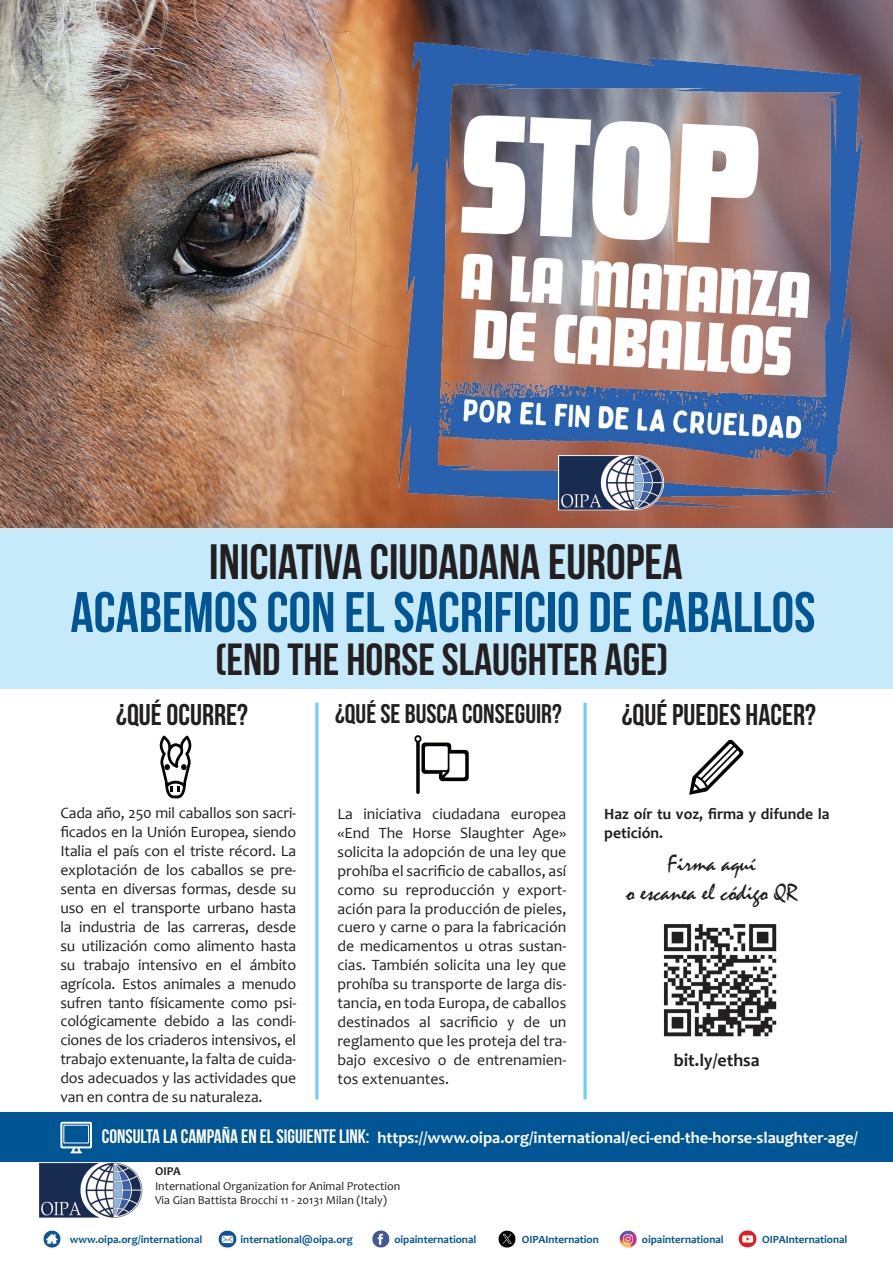
<style>
.page{position:relative;width:893px;height:1263px;background:#fff}
.page>*{position:absolute;margin:0;border:0;box-sizing:border-box;transform-origin:0 0}
.t1{font:57px "Bebas Neue";color:#005595}
.t2{font:49.65px "Bebas Neue";color:#231f20}
.t3{font:45px "Bebas Neue";color:#231f20}
.t4{font:30px "Bebas Neue";color:#231f20}
.t5{font:27px "Bebas Neue";color:#231f20}
.t6{font:24px/28.8px "Mistral";color:#231f20;text-align:center}
.t7{font:700 18px "Candara";color:#231f20}
.t8{font:700 16.5px "Candara";color:#fff}
.t9{font:15.75px/18.9px "Candara";letter-spacing:-.005em;color:#231f20;text-align:justify}
.t10{font:700 15.75px/18.9px "Candara";color:#231f20}
.t11{font:12px/14.4px "Candara";color:#231f20}
.t12{font:700 12px "Candara";color:#231f20}
.t13{font:700 10.95px "Candara";color:#005595}
.s1{font-family:"Bebas Neue";font-weight:400;font-size:19.5px}
</style>
<div class="page">
<div style="left:0;top:1112px;width:893px;height:49px;background:#005595"></div>
<img style="left:0;top:0;width:893px;height:528px">
<div style="left:0;top:528px;width:893px;height:161px;background:#c6eafa"></div>
<svg style="left:315px;top:703px;width:4px;height:396px;background:#8ad9f7"></svg>
<svg style="left:583px;top:703px;width:4px;height:396px;background:#8ad8f7"></svg>
<img style="left:373px;top:5px;width:519px;height:523px">
<img style="left:559px;top:455px;width:104px;height:58px">
<img style="left:663px;top:924px;width:114px;height:113px">
<svg style="left:689px;top:739px;width:55px;height:56px"></svg>
<svg style="left:414px;top:735px;width:55px;height:59px"></svg>
<svg style="left:60px;top:1122px;width:32px;height:31px"></svg>
<img style="left:43px;top:1230px;width:18px;height:18px">
<img style="left:372px;top:1230px;width:18px;height:18px">
<img style="left:218px;top:1230px;width:19px;height:18px">
<img style="left:498px;top:1230px;width:18px;height:18px">
<img style="left:619px;top:1230px;width:18px;height:18px">
<img style="left:738px;top:1230px;width:19px;height:18px">
<img style="left:39px;top:1163px;width:104px;height:55px">
<svg style="left:159px;top:735px;width:33px;height:63px"></svg>
<h2 class="t2" style="left:209px;top:534px;width:475px">INICIATIVA CIUDADANA EUROPEA</h2>
<h1 class="t1" style="left:70px;top:581px;width:746px">ACABEMOS CON EL SACRIFICIO DE CABALLOS</h1>
<h3 class="t3" style="left:215px;top:635px;width:455px">(END THE HORSE SLAUGHTER AGE)</h3>
<h3 class="t4" style="left:116px;top:698px;width:133px">¿QUÉ OCURRE?</h3>
<h3 class="t5" style="left:335px;top:699px;width:228px">¿QUÉ SE BUSCA CONSEGUIR?</h3>
<h3 class="t4" style="left:622px;top:698px;width:196px">¿QUÉ PUEDES HACER?</h3>
<p class="t9" style="left:60px;top:804px;width:237px">Cada año, 250 mil caballos son sacri&shy;ficados en la Unión Europea, siendo Italia el país con el triste récord. La explotación de los caballos se pre&shy;senta en diversas formas, desde su uso en el transporte urbano hasta la industria de las carreras, desde su utilización como alimento hasta su trabajo intensivo en el ámbito agrícola. Estos animales a menudo sufren tanto físicamente como psi&shy;cológicamente debido a las condi&shy;ciones de los criaderos intensivos, el trabajo extenuante, la falta de cuida&shy;dos adecuados y las actividades que van en contra de su naturaleza.</p>
<p class="t9" style="left:337px;top:804px;width:230px">La iniciativa ciudadana europea «End The Horse Slaughter Age» solicita la adopción de una ley que prohíba el sacrificio de caballos, así como su reproducción y export&shy;ación para la producción de pieles, cuero y carne o para la fabricación de medicamentos u otras sustan&shy;cias. También solicita una ley que prohíba su transporte de larga dis&shy;tancia, en toda Europa, de caballos destinados al sacrificio y de un reglamento que les proteja del tra&shy;bajo excesivo o de entrenamien&shy;tos extenuantes.</p>
<p class="t10" style="left:604px;top:804px;width:227px">Haz oír tu voz, firma y difunde la petición.</p>
<h3 class="t6" style="left:626px;top:850px;width:173px">Firma aquí<br>o escanea el código QR</h3>
<p class="t7" style="left:674px;top:1048px;width:87px">bit.ly/ethsa</p>
<p class="t8" style="left:102px;top:1127px;width:758px"><span class="s1">CONSULTA LA CAMPAÑA EN EL SIGUIENTE LINK:</span> https://www.oipa.org/international/eci-end-the-horse-slaughter-age/</p>
<p class="t12" style="left:155px;top:1164px;width:27px">OIPA</p>
<p class="t11" style="left:155px;top:1178px;width:247px">International Organization for Animal Protection<br>Via Gian Battista Brocchi 11 - 20131 Milan (Italy)</p>
<p class="t13" style="left:70px;top:1233px;width:134px">www.oipa.org/international</p>
<p class="t13" style="left:241px;top:1233px;width:114px">international@oipa.org</p>
<p class="t13" style="left:394px;top:1233px;width:83px">oipainternational</p>
<p class="t13" style="left:522px;top:1233px;width:79px">OIPAInternation</p>
<p class="t13" style="left:642px;top:1233px;width:83px">oipainternational</p>
<p class="t13" style="left:762px;top:1233px;width:87px">OIPAInternational</p>
</div>
